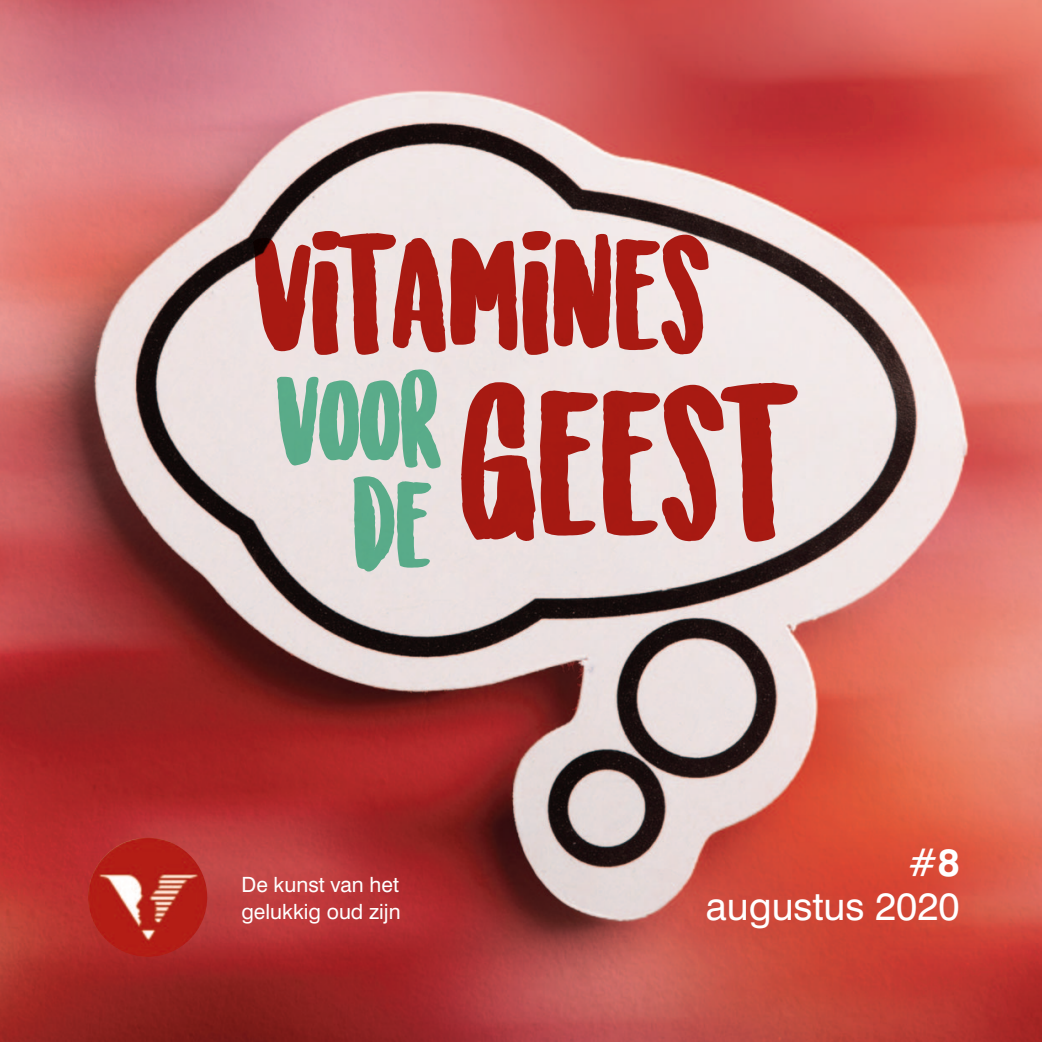
<style>
.page{position:relative;width:1042px;height:1042px;background:#fff}
.page>*{position:absolute;margin:0;border:0;box-sizing:border-box;transform-origin:0 0}
.t1{font:196px "Sunrise International Demo";letter-spacing:-.01em;color:#b41d15}
.t2{font:149.97px "Sunrise International Demo";letter-spacing:-.01em;color:#b41d15}
.t3{font:116.55px/103.6px "Sunrise International Demo";letter-spacing:-.01em;color:#61c29c;text-align:center}
.t4{font:38.5px "Swiss 721 BT";color:#fff}
.t5{font:21px/26.2px "Swiss 721 BT";color:#fff}
.s1{font-weight:700}
</style>
<div class="page">
<img style="left:0;top:0;width:1042px;height:1042px">
<img style="left:88px;top:838px;width:119px;height:119px;border-radius:50%">
<h2 class="t2" style="left:253px;top:209px;width:459px">VITAMINES</h2>
<h1 class="t1" style="left:458px;top:351px;width:336px">GEEST</h1>
<h3 class="t3" style="left:276px;top:370px;width:167px">VOOR<br>DE</h3>
<p class="t5" style="left:241px;top:874px;width:161px">De kunst van het gelukkig oud zijn</p>
<p class="t4" style="left:908px;top:848px;width:53px">#<span class="s1">8</span></p>
<p class="t4" style="left:706px;top:892px;width:255px">augustus 2020</p>
</div>
